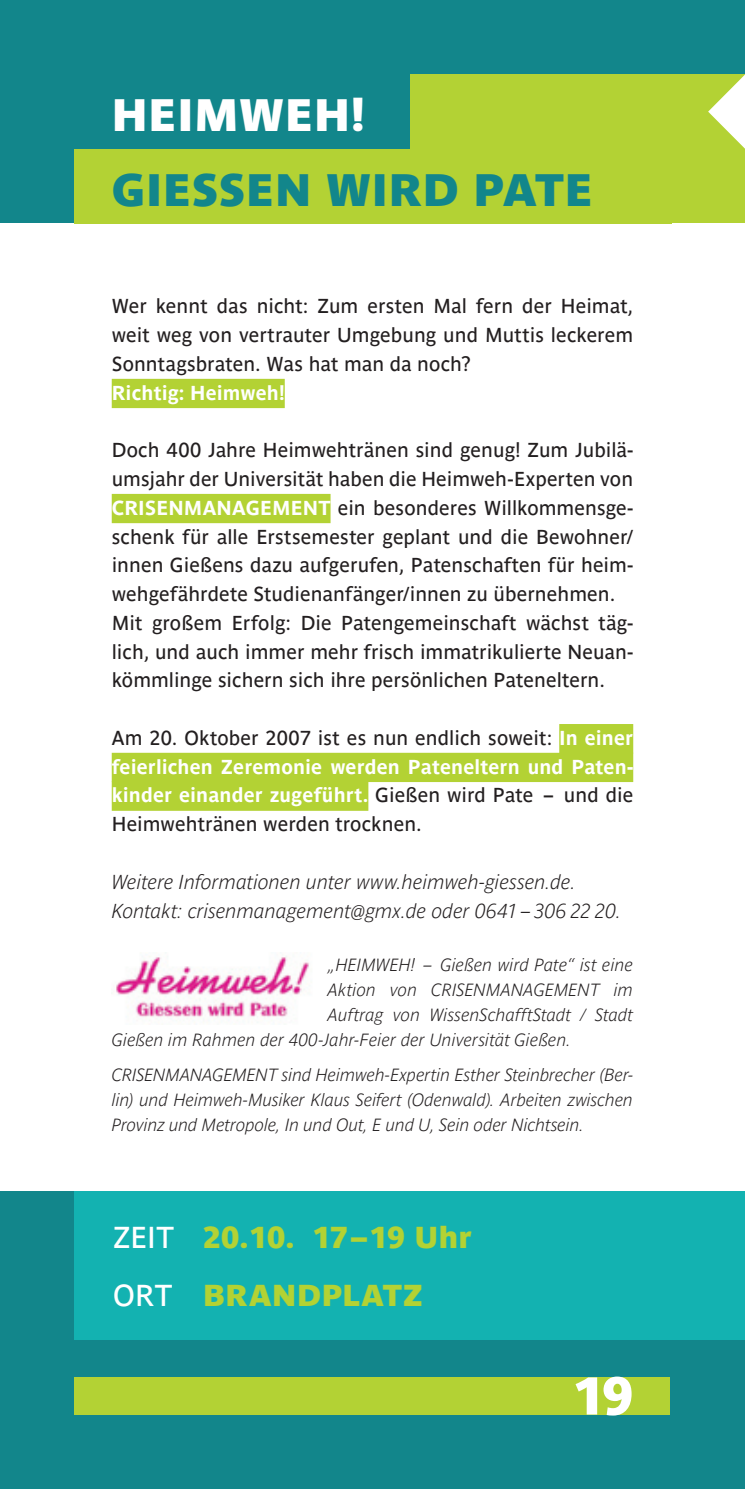
<style>
.page{position:relative;width:745px;height:1489px;background:#fff}
.page>*{position:absolute;margin:0;border:0;box-sizing:border-box;transform-origin:0 0}
.t1{font:52.5px "Parisine Sombre";color:#fff}
.t2{font:45px "Parisine Sombre";letter-spacing:.015em;color:#12868b}
.t3{font:45px "Parisine Sombre";letter-spacing:.015em;color:#fff}
.t4{font:30px/57.5px "Parisine Sombre";letter-spacing:.02em;color:#b3d234}
.t5{font:20px/28.8px "Parisine";letter-spacing:.005em;color:#231f20;text-align:justify}
.t6{font:italic 700 20px/28.8px "Parisine Clair";color:#231f20}
.t7{font:700 20px "Parisine";color:#fff}
.t8{font:italic 700 17.5px/25px "Parisine Clair";letter-spacing:.005em;color:#231f20;text-align:justify}
.s1{font-weight:700;color:#fff}
.s2{font-family:"Parisine";color:#fff}
</style>
<div class="page">
<div style="left:0;top:1191px;width:744px;height:297px;background:#12868b"></div>
<div style="left:74px;top:1377px;width:596px;height:37px;background:#b3d234"></div>
<div style="left:0;top:0;width:744px;height:223px;background:#12868b"></div>
<div style="left:74px;top:149px;width:597px;height:74px;background:#b3d234"></div>
<div style="left:409px;top:74px;width:335px;height:149px;background:#b3d234"></div>
<svg style="left:708px;top:75px;width:36px;height:73px"></svg>
<div style="left:112px;top:379px;width:172px;height:29px;background:#b3d234"></div>
<div style="left:112px;top:494px;width:218px;height:29px;background:#b3d234"></div>
<div style="left:559px;top:724px;width:73px;height:29px;background:#b3d234"></div>
<div style="left:112px;top:752px;width:520px;height:30px;background:#b3d234"></div>
<div style="left:112px;top:781px;width:256px;height:29px;background:#b3d234"></div>
<img style="left:116px;top:952px;width:193px;height:71px">
<div style="left:74px;top:1191px;width:670px;height:148px;background:#13b2b1"></div>
<h2 class="t3" style="left:112px;top:89px;width:255px">HEIMWEH!</h2>
<h2 class="t2" style="left:112px;top:164px;width:482px">GIESSEN WIRD PATE</h2>
<p class="t5" style="left:112px;top:292px;width:522px">Wer kennt das nicht: Zum ersten Mal fern der Heimat, weit weg von vertrauter Umgebung und Muttis leckerem Sonntagsbraten. Was hat man da noch?</p>
<p class="t7" style="left:112px;top:381px;width:174px">Richtig: Heimweh!</p>
<p class="t5" style="left:112px;top:436px;width:522px;text-align:left">Doch 400 Jahre Heimwehtränen sind genug! Zum Jubilä&shy;umsjahr der Universität haben die Heimweh-Experten von <span class="s1">CRISENMANAGEMENT</span> ein besonderes Willkommensge&shy;schenk für alle Erstsemester geplant und die Bewohner/ innen Gießens dazu aufgerufen, Patenschaften für heim&shy;wehgefährdete Studienanfänger/innen zu übernehmen.<br>Mit großem Erfolg: Die Patengemeinschaft wächst täg&shy;lich, und auch immer mehr frisch immatrikulierte Neuan&shy;kömmlinge sichern sich ihre persönlichen Pateneltern.</p>
<p class="t5" style="left:112px;top:723px;width:522px">Am 20. Oktober 2007 ist es nun endlich soweit: <span class="s1">In einer feierlichen Zeremonie werden Pateneltern und Paten&shy;kinder einander zugeführt.</span> Gießen wird Pate – und die Heimwehtränen werden trocknen.</p>
<p class="t6" style="left:112px;top:867px;width:510px">Weitere Informationen unter www.heimweh-giessen.de.<br>Kontakt: crisenmanagement@gmx.de oder 0641–306 22 20.</p>
<p class="t8" style="left:327px;top:952px;width:306px">„HEIMWEH! – Gießen wird Pate“ ist eine</p>
<p class="t8" style="left:327px;top:977px;width:306px">Aktion von CRISENMANAGEMENT im</p>
<p class="t8" style="left:327px;top:1002px;width:306px">Auftrag von WissenSchafftStadt / Stadt</p>
<p class="t8" style="left:112px;top:1027px;width:460px">Gießen im Rahmen der 400-Jahr-Feier der Universität Gießen.</p>
<p class="t8" style="left:112px;top:1062px;width:522px">CRISENMANAGEMENT sind Heimweh-Expertin Esther Steinbrecher (Ber&shy;lin) und Heimweh-Musiker Klaus Seifert (Odenwald). Arbeiten zwischen Provinz und Metropole, In und Out, E und U, Sein oder Nichtsein.</p>
<h3 class="t4" style="left:113px;top:1208px;width:360px"><span class="s2">ZEIT</span> 20.10. 17–19 Uhr<br><span class="s2">ORT</span> BRANDPLATZ</h3>
<h1 class="t1" style="left:573px;top:1364px;width:61px">19</h1>
</div>
